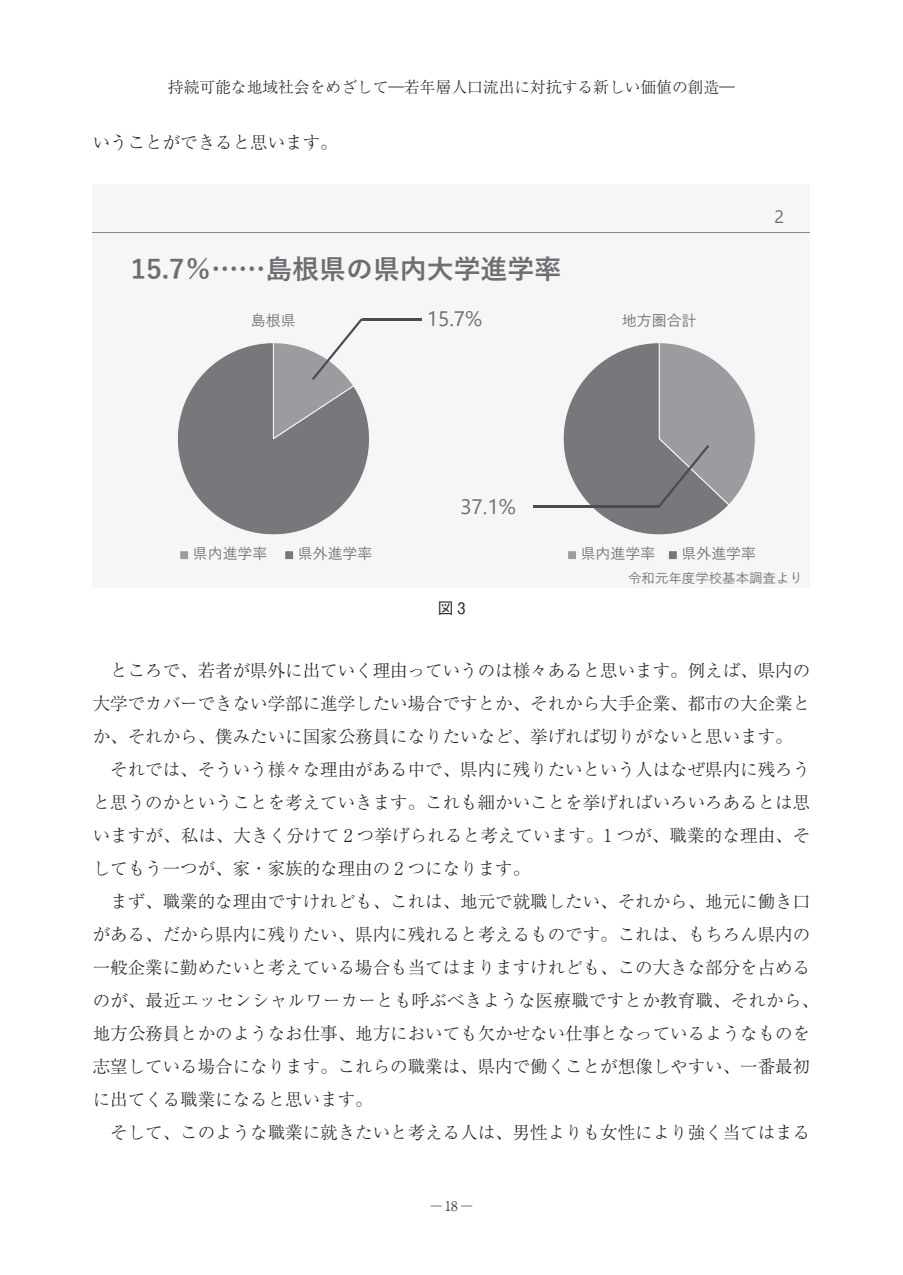
<style>
.page{position:relative;width:903px;height:1275px;background:#fff}
.page>*{position:absolute;margin:0;border:0;box-sizing:border-box;transform-origin:0 0}
.t1{font:700 26.95px "Yu Gothic";color:#6d6e71}
.t2{font:20.82px "Segoe UI";color:#6d6e71}
.t3{font:18.03px "Segoe UI";color:#6d6e71}
.t4{font:300 17.5px/33.1px "Ryumin Pr 6 N";color:#231f20}
.t5{font:300 15.75px "Ryumin Pr 6";color:#231f20}
.t6{font:500 15.75px "Gothic BBB Pr 6 N";color:#231f20}
.t7{font:500 14.88px "Yu Gothic";color:#6d6e71}
.t8{font:500 13.47px "Yu Gothic";color:#6d6e71}
.t9{font:300 10.5px "Ryumin Pr 6";color:#231f20;scale:1.06 1}
.s1{font-size:13.12px}
</style>
<div class="page">
<div style="left:93px;top:184px;width:717px;height:404px;background:#f6f6f7"></div>
<hr style="left:93px;top:232px;width:717px;height:1px;background:#87898c">
<svg style="left:180px;top:551px;width:8px;height:8px"></svg>
<svg style="left:285px;top:551px;width:9px;height:9px"></svg>
<svg style="left:568px;top:551px;width:8px;height:8px"></svg>
<svg style="left:669px;top:551px;width:8px;height:9px"></svg>
<svg style="left:178px;top:318px;width:192px;height:217px"></svg>
<hr style="left:362px;top:318px;width:59px;height:2px;background:#4b4c4d">
<svg style="left:563px;top:343px;width:192px;height:192px"></svg>
<hr style="left:533px;top:505px;width:126px;height:2px;background:#4b4c4d">
<p class="t5" style="left:168px;top:75px;width:568px">持続可能な地域社会をめざして―若年層人口流出に対抗する新しい価値の創造―</p>
<p class="t4" style="left:93px;top:125px;width:247px">いうことができると思います。</p>
<h1 class="t1" style="left:131px;top:254px;width:432px">15.7％……島根県の県内大学進学率</h1>
<p class="t7" style="left:251px;top:307px;width:46px">島根県</p>
<p class="t2" style="left:427px;top:299px;width:57px">15.7%</p>
<p class="t7" style="left:622px;top:307px;width:76px">地方圏合計</p>
<p class="t3" style="left:774px;top:200px;width:11px">2</p>
<p class="t7" style="left:193px;top:540px;width:76px">県内進学率</p>
<p class="t7" style="left:298px;top:540px;width:76px">県外進学率</p>
<p class="t2" style="left:460px;top:487px;width:57px">37.1%</p>
<p class="t6" style="left:438px;top:595px;width:29px">図3</p>
<p class="t7" style="left:581px;top:540px;width:76px">県内進学率</p>
<p class="t7" style="left:681px;top:540px;width:76px">県外進学率</p>
<p class="t8" style="left:628px;top:565px;width:176px">令和元年度学校基本調査より</p>
<p class="t4" style="left:93px;top:653px;width:728px">　ところで、若者が県外に出ていく理由っていうのは様々あると思います。例えば、県内の大学でカバーできない学部に進学したい場合ですとか、それから大手企業、都市の大企業とか、それから、僕みたいに国家公務員になりたいなど、挙げれば切りがないと思います。<br>　それでは、そういう様々な理由がある中で、県内に残りたいという人はなぜ県内に残ろうと思うのかということを考えていきます。これも細かいことを挙げればいろいろあるとは思いますが、私は、大きく分けて 2 つ挙げられると考えています。1 つが、職業的な理由、そしてもう一つが、家・家族的な理由の 2 つになります。<br>　まず、職業的な理由ですけれども、これは、地元で就職したい、それから、地元に働き口がある、だから県内に残りたい、県内に残れると考えるものです。これは、もちろん県内の一般企業に勤めたいと考えている場合も当てはまりますけれども、この大きな部分を占めるのが、最近エッセンシャルワーカーとも呼ぶべきような医療職ですとか教育職、それから、地方公務員とかのようなお仕事、地方においても欠かせない仕事となっているようなものを志望している場合になります。これらの職業は、県内で働くことが想像しやすい、一番最初に出てくる職業になると思います。<br>　そして、このような職業に就きたいと考える人は、男性よりも女性により強く当てはまる</p>
<p class="t9" style="left:431px;top:1197px;width:41px">― <span class="s1">18</span> ―</p>
</div>
